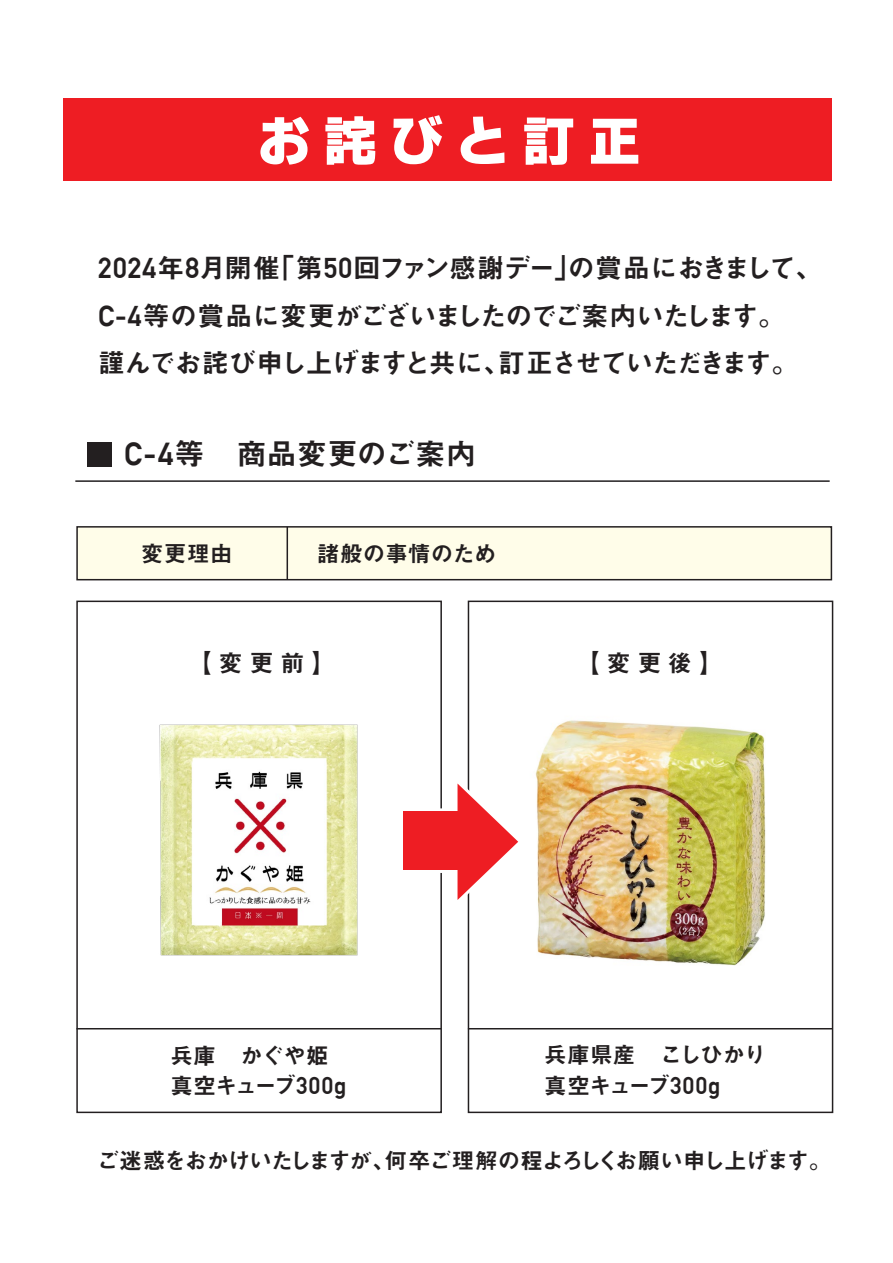
<style>
.page{position:relative;width:893px;height:1263px;background:#fff}
.page>*{position:absolute;margin:0;border:0;box-sizing:border-box;transform-origin:0 0}
.t1{font:53.4px "Ro NOW Std GU";letter-spacing:.24em;color:#fff}
.t2{font:30px "Midashi Go Pro MB31";letter-spacing:.01em;color:#231f20}
.t3{font:27px/47.2px "Midashi Go Pro MB31";letter-spacing:-.055em;color:#231f20}
.t4{font:24px "Midashi Go Pro MB31";letter-spacing:.28em;color:#231f20}
.t5{font:22.5px/30.3px "Midashi Go Pro MB31";letter-spacing:-.035em;color:#231f20}
.t6{font:22.5px "Midashi Go Pro MB31";letter-spacing:-.055em;color:#231f20}
.t7{font:22.5px "Midashi Go Pro MB31";letter-spacing:.005em;color:#231f20}
.s1{font-family:"Alte DIN1451 Mittelschriftgepraegt";font-size:28.65px}
.s2{font-family:"Alte DIN1451 Mittelschriftgepraegt";font-size:31.8px}
.s3{font-family:"Alte DIN1451 Mittelschriftgepraegt";font-size:23.85px}
</style>
<div class="page">
<div style="left:64px;top:99px;width:768px;height:82px;background:#ee1d23"></div>
<div style="left:88px;top:443px;width:24px;height:24px;background:#231f20"></div>
<hr style="left:75px;top:480px;width:755px;height:2px;background:#231f20">
<div style="left:76px;top:601px;width:366px;height:512px;border:2px solid #231f20"></div>
<div style="left:77px;top:527px;width:754px;height:53px;background:#fffde9"></div>
<div style="left:76px;top:526px;width:756px;height:54px;border:2px solid #231f20"></div>
<hr style="left:287px;top:527px;width:1px;height:53px;background:#231f20">
<hr style="left:76px;top:1028px;width:365px;height:1px;background:#231f20">
<img style="left:159px;top:724px;width:199px;height:232px">
<div style="left:468px;top:601px;width:365px;height:512px;border:2px solid #231f20"></div>
<hr style="left:468px;top:1028px;width:365px;height:1px;background:#231f20">
<img style="left:535px;top:720px;width:231px;height:246px">
<div style="left:403px;top:811px;width:59px;height:59px;background:#ee1d23"></div>
<svg style="left:457px;top:769px;width:62px;height:145px"></svg>
<h1 class="t1" style="left:257px;top:104px;width:386px">お詫びと訂正</h1>
<p class="t3" style="left:98px;top:241px;width:726px"><span class="s1">2024</span>年<span class="s1">8</span>月開催「第<span class="s1">50</span>回ファン感謝デー」の賞品におきまして、<br><span class="s1">C-4</span>等の賞品に変更がございましたのでご案内いたします。<br>謹んでお詫び申し上げますと共に、訂正させていただきます。</p>
<p class="t2" style="left:124px;top:430px;width:353px"><span class="s2">C-4</span>等　商品変更のご案内</p>
<p class="t5" style="left:141px;top:535px;width:93px">変更理由</p>
<p class="t7" style="left:317px;top:535px;width:181px">諸般の事情のため</p>
<p class="t4" style="left:188px;top:644px;width:149px">【変更前】</p>
<p class="t4" style="left:576px;top:644px;width:149px">【変更後】</p>
<p class="t5" style="left:170px;top:1037px;width:178px">兵庫　かぐや姫真空キューブ<span class="s3">300g</span></p>
<p class="t5" style="left:544px;top:1037px;width:224px">兵庫県産　こしひかり真空キューブ<span class="s3">300g</span></p>
<p class="t6" style="left:97px;top:1142px;width:736px">ご迷惑をおかけいたしますが、何卒ご理解の程よろしくお願い申し上げます。</p>
</div>
